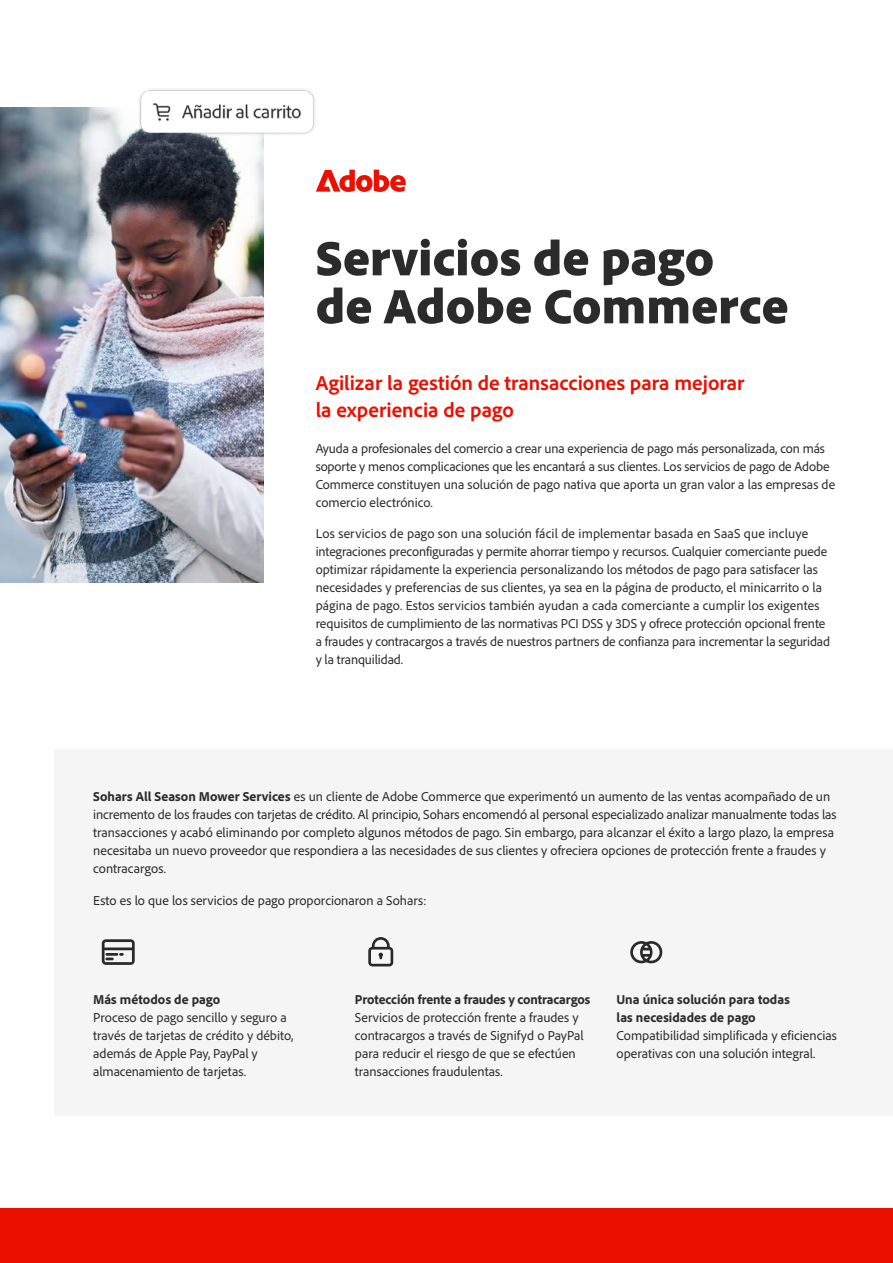
<style>
.page{position:relative;width:893px;height:1263px;background:#fff}
.page>*{position:absolute;margin:0;border:0;box-sizing:border-box;transform-origin:0 0}
.t1{font:900 51px/48px "Adobe Clean";color:#2b2b2b}
.t2{font:700 21px/27px "Adobe Clean";color:#eb0f00}
.t3{font:13.5px/18px "Adobe Clean";color:#2b2b2b}
.t4{font:13.5px/18px "Adobe Clean";color:#2c2c2c}
.t5{font:800 13.5px/18px "Adobe Clean";color:#2c2c2c}
.s1{font-weight:800}
</style>
<div class="page">
<div style="left:54px;top:749px;width:839px;height:366px;background:#f5f5f5"></div>
<div style="left:0;top:1209px;width:893px;height:54px;background:#eb0f00"></div>
<img style="left:0;top:107px;width:264px;height:476px">
<img style="left:138px;top:89px;width:177px;height:48px">
<svg style="left:316px;top:170px;width:90px;height:22px"></svg>
<svg style="left:102px;top:939px;width:33px;height:26px"></svg>
<svg style="left:368px;top:937px;width:25px;height:29px"></svg>
<svg style="left:630px;top:941px;width:32px;height:22px"></svg>
<h1 class="t1" style="left:316px;top:232px;width:474px">Servicios de pago<br>de Adobe Commerce</h1>
<h2 class="t2" style="left:316px;top:369px;width:430px">Agilizar la gestión de transacciones para mejorar la experiencia de pago</h2>
<p class="t3" style="left:316px;top:439px;width:521px">Ayuda a profesionales del comercio a crear una experiencia de pago más personalizada, con más soporte y menos complicaciones que les encantará a sus clientes. Los servicios de pago de Adobe Commerce constituyen una solución de pago nativa que aporta un gran valor a las empresas de comercio electrónico.</p>
<p class="t3" style="left:316px;top:524px;width:516px">Los servicios de pago son una solución fácil de implementar basada en SaaS que incluye integraciones preconfiguradas y permite ahorrar tiempo y recursos. Cualquier comerciante puede optimizar rápidamente la experiencia personalizando los métodos de pago para satisfacer las necesidades y preferencias de sus clientes, ya sea en la página de producto, el minicarrito o la página de pago. Estos servicios también ayudan a cada comerciante a cumplir los exigentes requisitos de cumplimiento de las normativas PCI DSS y 3DS y ofrece protección opcional frente a fraudes y contracargos a través de nuestros partners de confianza para incrementar la seguridad y la tranquilidad.</p>
<p class="t3" style="left:93px;top:787px;width:745px"><span class="s1">Sohars All Season Mower Services</span> es un cliente de Adobe Commerce que experimentó un aumento de las ventas acompañado de un incremento de los fraudes con tarjetas de crédito. Al principio, Sohars encomendó al personal especializado analizar manualmente todas las transacciones y acabó eliminando por completo algunos métodos de pago. Sin embargo, para alcanzar el éxito a largo plazo, la empresa necesitaba un nuevo proveedor que respondiera a las necesidades de sus clientes y ofreciera opciones de protección frente a fraudes y contracargos.</p>
<p class="t3" style="left:93px;top:891px;width:335px">Esto es lo que los servicios de pago proporcionaron a Sohars:</p>
<p class="t5" style="left:93px;top:989px;width:128px">Más métodos de pago</p>
<p class="t4" style="left:93px;top:1008px;width:202px">Proceso de pago sencillo y seguro a través de tarjetas de crédito y débito, además de Apple Pay, PayPal y almacenamiento de tarjetas.</p>
<p class="t5" style="left:355px;top:989px;width:237px">Protección frente a fraudes y contracargos</p>
<p class="t4" style="left:355px;top:1008px;width:230px">Servicios de protección frente a fraudes y contracargos a través de Signifyd o PayPal para reducir el riesgo de que se efectúen transacciones fraudulentas.</p>
<p class="t5" style="left:617px;top:989px;width:175px">Una única solución para todas las necesidades de pago</p>
<p class="t4" style="left:617px;top:1026px;width:222px">Compatibilidad simplificada y eficiencias operativas con una solución integral.</p>
</div>
